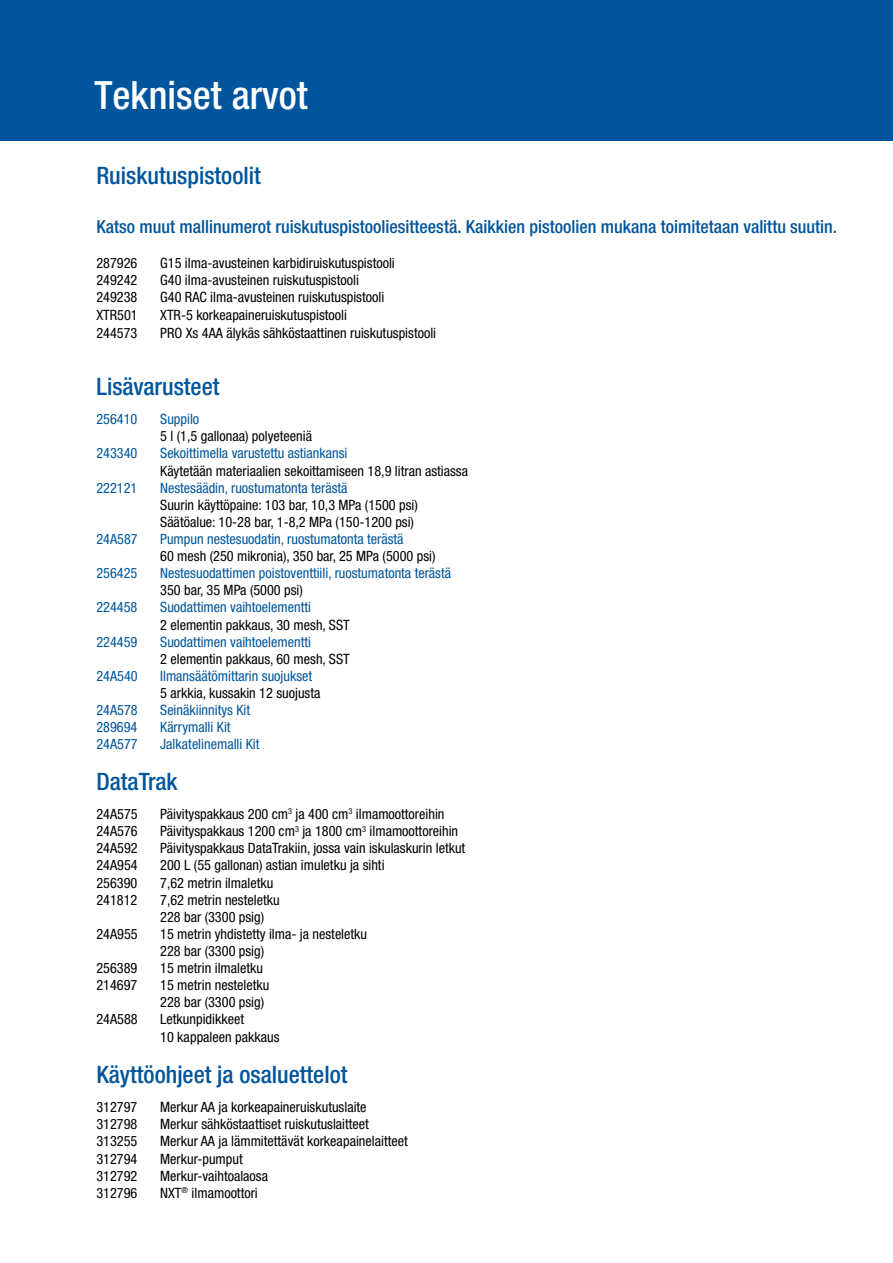
<style>
.page{position:relative;width:893px;height:1263px;background:#fff}
.page>*{position:absolute;margin:0;border:0;box-sizing:border-box;transform-origin:0 0}
.t1{font:500 condensed 39px "Helvetica Neue LT Std";color:#fff}
.t2{font:500 condensed 24px "Helvetica Neue LT Std";color:#00559c}
.t3{font:500 condensed 18px "Helvetica Neue LT Std";color:#00559c}
.t4{font:condensed 14.25px/17.1px "Helvetica Neue LT Std";color:#000}
.t5{font:condensed 14.25px "Helvetica Neue LT Std";color:#00559c}
</style>
<div class="page">
<div style="left:0;top:0;width:893px;height:140px;background:#00559c"></div>
<h1 class="t1" style="left:94px;top:81px;width:215px">Tekniset arvot</h1>
<h2 class="t2" style="left:96px;top:167px;width:166px">Ruiskutuspistoolit</h2>
<p class="t3" style="left:96px;top:220px;width:742px">Katso muut mallinumerot ruiskutuspistooliesitteestä. Kaikkien pistoolien mukana toimitetaan valittu suutin.</p>
<p class="t4" style="left:96px;top:256px;width:43px">287926</p>
<p class="t4" style="left:160px;top:256px;width:236px">G15 ilma-avusteinen karbidiruiskutuspistooli</p>
<p class="t4" style="left:96px;top:273px;width:43px">249242</p>
<p class="t4" style="left:160px;top:273px;width:200px">G40 ilma-avusteinen ruiskutuspistooli</p>
<p class="t4" style="left:96px;top:291px;width:43px">249238</p>
<p class="t4" style="left:160px;top:291px;width:226px">G40 RAC ilma-avusteinen ruiskutuspistooli</p>
<p class="t4" style="left:96px;top:308px;width:43px">XTR501</p>
<p class="t4" style="left:160px;top:308px;width:188px">XTR-5 korkeapaineruiskutuspistooli</p>
<p class="t4" style="left:96px;top:326px;width:43px">244573</p>
<p class="t4" style="left:160px;top:326px;width:277px">PRO Xs 4AA älykäs sähköstaattinen ruiskutuspistooli</p>
<h2 class="t2" style="left:96px;top:378px;width:125px">Lisävarusteet</h2>
<p class="t5" style="left:96px;top:414px;width:43px">256410</p>
<p class="t5" style="left:160px;top:414px;width:41px">Suppilo</p>
<p class="t4" style="left:160px;top:429px;width:153px">5 l (1,5 gallonaa) polyeteeniä</p>
<p class="t5" style="left:96px;top:448px;width:43px">243340</p>
<p class="t5" style="left:160px;top:448px;width:189px">Sekoittimella varustettu astiankansi</p>
<p class="t4" style="left:160px;top:464px;width:309px">Käytetään materiaalien sekoittamiseen 18,9 litran astiassa</p>
<p class="t5" style="left:96px;top:482px;width:43px">222121</p>
<p class="t5" style="left:160px;top:482px;width:189px">Nestesäädin, ruostumatonta terästä</p>
<p class="t4" style="left:160px;top:498px;width:259px">Suurin käyttöpaine: 103 bar, 10,3 MPa (1500 psi)<br>Säätöalue: 10-28 bar, 1-8,2 MPa (150-1200 psi)</p>
<p class="t5" style="left:96px;top:534px;width:43px">24A587</p>
<p class="t5" style="left:160px;top:534px;width:245px">Pumpun nestesuodatin, ruostumatonta terästä</p>
<p class="t4" style="left:160px;top:549px;width:277px">60 mesh (250 mikronia), 350 bar, 25 MPa (5000 psi)</p>
<p class="t5" style="left:96px;top:568px;width:43px">256425</p>
<p class="t5" style="left:160px;top:568px;width:292px">Nestesuodattimen poistoventtiili, ruostumatonta terästä</p>
<p class="t4" style="left:160px;top:583px;width:144px">350 bar, 35 MPa (5000 psi)</p>
<p class="t5" style="left:96px;top:602px;width:43px">224458</p>
<p class="t5" style="left:160px;top:602px;width:152px">Suodattimen vaihtoelementti</p>
<p class="t4" style="left:160px;top:618px;width:191px">2 elementin pakkaus, 30 mesh, SST</p>
<p class="t5" style="left:96px;top:636px;width:43px">224459</p>
<p class="t5" style="left:160px;top:636px;width:152px">Suodattimen vaihtoelementti</p>
<p class="t4" style="left:160px;top:652px;width:191px">2 elementin pakkaus, 60 mesh, SST</p>
<p class="t5" style="left:96px;top:671px;width:43px">24A540</p>
<p class="t5" style="left:160px;top:671px;width:154px">Ilmansäätömittarin suojukset</p>
<p class="t4" style="left:160px;top:686px;width:162px">5 arkkia, kussakin 12 suojusta</p>
<p class="t5" style="left:96px;top:705px;width:43px">24A578</p>
<p class="t5" style="left:160px;top:705px;width:91px">Seinäkiinnitys Kit</p>
<p class="t5" style="left:96px;top:722px;width:43px">289694</p>
<p class="t5" style="left:160px;top:722px;width:72px">Kärrymalli Kit</p>
<p class="t5" style="left:96px;top:739px;width:43px">24A577</p>
<p class="t5" style="left:160px;top:739px;width:101px">Jalkatelinemalli Kit</p>
<h2 class="t2" style="left:96px;top:773px;width:83px">DataTrak</h2>
<p class="t4" style="left:96px;top:807px;width:43px">24A575</p>
<p class="t4" style="left:160px;top:807px;width:286px">Päivityspakkaus 200 cm<sup>3</sup> ja 400 cm<sup>3</sup> ilmamoottoreihin</p>
<p class="t4" style="left:96px;top:824px;width:43px">24A576</p>
<p class="t4" style="left:160px;top:824px;width:299px">Päivityspakkaus 1200 cm<sup>3</sup> ja 1800 cm<sup>3</sup> ilmamoottoreihin</p>
<p class="t4" style="left:96px;top:841px;width:43px">24A592</p>
<p class="t4" style="left:160px;top:841px;width:307px">Päivityspakkaus DataTrakiin, jossa vain iskulaskurin letkut</p>
<p class="t4" style="left:96px;top:858px;width:43px">24A954</p>
<p class="t4" style="left:160px;top:858px;width:226px">200 L (55 gallonan) astian imuletku ja sihti</p>
<p class="t4" style="left:96px;top:876px;width:43px">256390</p>
<p class="t4" style="left:160px;top:876px;width:115px">7,62 metrin ilmaletku</p>
<p class="t4" style="left:96px;top:893px;width:43px">241812</p>
<p class="t4" style="left:160px;top:893px;width:121px">7,62 metrin nesteletku<br>228 bar (3300 psig)</p>
<p class="t4" style="left:96px;top:927px;width:43px">24A955</p>
<p class="t4" style="left:160px;top:927px;width:208px">15 metrin yhdistetty ilma- ja nesteletku<br>228 bar (3300 psig)</p>
<p class="t4" style="left:96px;top:961px;width:43px">256389</p>
<p class="t4" style="left:160px;top:961px;width:104px">15 metrin ilmaletku</p>
<p class="t4" style="left:96px;top:978px;width:43px">214697</p>
<p class="t4" style="left:160px;top:978px;width:111px">15 metrin nesteletku<br>228 bar (3300 psig)</p>
<p class="t4" style="left:96px;top:1012px;width:43px">24A588</p>
<p class="t4" style="left:160px;top:1012px;width:121px;line-height:18px">Letkunpidikkeet<br>10 kappaleen pakkaus</p>
<h2 class="t2" style="left:96px;top:1066px;width:253px">Käyttöohjeet ja osaluettelot</h2>
<p class="t4" style="left:96px;top:1100px;width:43px">312797</p>
<p class="t4" style="left:160px;top:1100px;width:208px">Merkur AA ja korkeapaineruiskutuslaite</p>
<p class="t4" style="left:96px;top:1117px;width:43px">312798</p>
<p class="t4" style="left:160px;top:1117px;width:210px">Merkur sähköstaattiset ruiskutuslaitteet</p>
<p class="t4" style="left:96px;top:1134px;width:43px">313255</p>
<p class="t4" style="left:160px;top:1134px;width:249px">Merkur AA ja lämmitettävät korkeapainelaitteet</p>
<p class="t4" style="left:96px;top:1152px;width:43px">312794</p>
<p class="t4" style="left:160px;top:1152px;width:84px">Merkur-pumput</p>
<p class="t4" style="left:96px;top:1169px;width:43px">312792</p>
<p class="t4" style="left:160px;top:1169px;width:109px">Merkur-vaihtoalaosa</p>
<p class="t4" style="left:96px;top:1186px;width:43px">312796</p>
<p class="t4" style="left:160px;top:1186px;width:99px">NXT<sup>®</sup> ilmamoottori</p>
</div>
